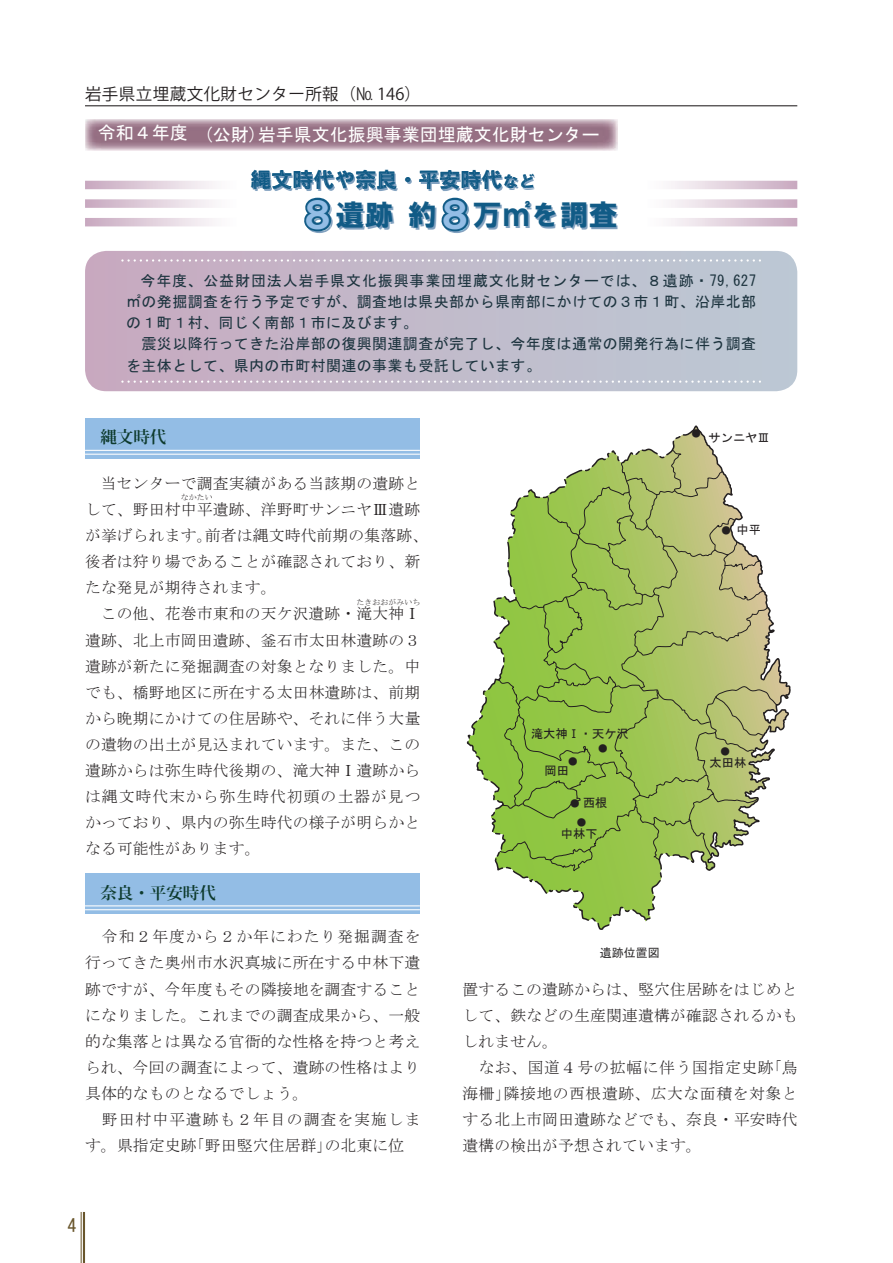
<style>
.page{position:relative;width:893px;height:1263px;background:#fff}
.page>*{position:absolute;margin:0;border:0;box-sizing:border-box;transform-origin:0 0}
.t1{font:28.95px "HG Soei Kakugothic UB";color:#115b86}
.t2{font:21px "HG Soei Kakugothic UB";color:#115b86}
.t3{font:18px "MS Gothic";color:#fff}
.t4{font:18px "MS Gothic";color:#69562c}
.t5{font:16.5px "Koz Go Pro";letter-spacing:.025em;color:#231f20}
.t6{font:700 16.5px "Koz Min Pro";color:#0e3b2e}
.t7{font:15.75px/26.1px "MS Mincho";letter-spacing:.015em;color:#231f20}
.t8{font:15px/21.3px "MS Gothic";letter-spacing:.025em;color:#1d343f}
.t9{font:12.15px "MS Gothic";color:#231f20}
.t10{font:12px "MS Gothic";color:#312f30}
.t11{font:10.2px/19px "MS Gothic";color:#231f20}
.t12{font:7.8px "MS Mincho";color:#231f20}
.s1{font-size:16.5px}
.s2{font-size:36px;color:#93bde5}
</style>
<div class="page">
<svg style="left:466px;top:684px;width:190px;height:246px"></svg>
<svg style="left:492px;top:425px;width:299px;height:464px"></svg>
<hr style="left:83px;top:1212px;width:2px;height:51px;background:#69562c">
<hr style="left:81px;top:1212px;width:1px;height:51px;background:#69562c">
<hr style="left:85px;top:105px;width:712px;height:1px;background:#231f20">
<svg style="left:85px;top:251px;width:712px;height:140px;background:#c1baca"></svg>
<svg style="left:122px;top:259px;width:638px;height:3px;background:#cec8d5"></svg>
<svg style="left:122px;top:380px;width:638px;height:3px;background:#cec8d5"></svg>
<div style="left:85px;top:418px;width:335px;height:40px;background:#93bde5"></div>
<hr style="left:85px;top:454px;width:335px;height:1px;background:#fff">
<hr style="left:85px;top:450px;width:335px;height:1px;background:#fff">
<div style="left:85px;top:874px;width:335px;height:40px;background:#93bde5"></div>
<hr style="left:85px;top:909px;width:335px;height:1px;background:#fff">
<hr style="left:85px;top:905px;width:335px;height:1px;background:#fff">
<svg style="left:252px;top:172px;width:250px;height:18px"></svg>
<svg style="left:505px;top:176px;width:29px;height:12px"></svg>
<svg style="left:304px;top:197px;width:29px;height:36px"></svg>
<svg style="left:441px;top:197px;width:29px;height:36px"></svg>
<img style="left:85px;top:119px;width:533px;height:31px">
<svg style="left:85px;top:181px;width:128px;height:8px"></svg>
<svg style="left:671px;top:218px;width:126px;height:8px"></svg>
<svg style="left:85px;top:199px;width:128px;height:9px"></svg>
<svg style="left:671px;top:199px;width:126px;height:9px"></svg>
<svg style="left:85px;top:218px;width:128px;height:8px"></svg>
<svg style="left:671px;top:181px;width:126px;height:8px"></svg>
<p class="t5" style="left:85px;top:83px;width:337px">岩手県立埋蔵文化財センター所報（№ 146）</p>
<p class="t3" style="left:98px;top:125px;width:504px">令和４年度 (公財)岩手県文化振興事業団埋蔵文化財センター</p>
<h2 class="t2" style="left:251px;top:169px;width:287px">縄文時代や奈良・平安時代<span class="s1">など</span></h2>
<h1 class="t1" style="left:300px;top:200px;width:320px"><span class="s2">８</span>遺跡 約<span class="s2">８</span>万㎡を調査</h1>
<p class="t8" style="left:126px;top:270px;width:632px;text-indent:14px">今年度、公益財団法人岩手県文化振興事業団埋蔵文化財センターでは、８遺跡・79,627㎡の発掘調査を行う予定ですが、調査地は県央部から県南部にかけての３市１町、沿岸北部の１町１村、同じく南部１市に及びます。<br>　震災以降行ってきた沿岸部の復興関連調査が完了し、今年度は通常の開発行為に伴う調査を主体として、県内の市町村関連の事業も受託しています。</p>
<p class="t6" style="left:100px;top:425px;width:67px">縄文時代</p>
<p class="t7" style="left:85px;top:470px;width:337px;text-align:right">当センターで調査実績がある当該期の遺跡として、野田村中平遺跡、洋野町サンニヤⅢ遺跡</p>
<p class="t12" style="left:181px;top:494px;width:33px">なかたい</p>
<p class="t7" style="left:85px;top:522px;width:345px">が挙げられます。前者は縄文時代前期の集落跡、後者は狩り場であることが確認されており、新たな発見が期待されます。</p>
<p class="t7" style="left:101px;top:601px;width:321px">この他、花巻市東和の天ケ沢遺跡・滝大神Ⅰ</p>
<p class="t12" style="left:357px;top:598px;width:65px">たきおおがみいち</p>
<p class="t7" style="left:85px;top:627px;width:337px;text-align:justify">遺跡、北上市岡田遺跡、釜石市太田林遺跡の３遺跡が新たに発掘調査の対象となりました。中でも、橋野地区に所在する太田林遺跡は、前期から晩期にかけての住居跡や、それに伴う大量の遺物の出土が見込まれています。また、この遺跡からは弥生時代後期の、滝大神Ⅰ遺跡からは縄文時代末から弥生時代初頭の土器が見つかっており、県内の弥生時代の様子が明らかとなる可能性があります。</p>
<p class="t6" style="left:100px;top:881px;width:117px">奈良・平安時代</p>
<p class="t7" style="left:85px;top:923px;width:337px">　令和２年度から２か年にわたり発掘調査を行ってきた奥州市水沢真城に所在する中林下遺跡ですが、今年度もその隣接地を調査することになりました。これまでの調査成果から、一般的な集落とは異なる官衙的な性格を持つと考えられ、今回の調査によって、遺跡の性格はより具体的なものとなるでしょう。<br>　野田村中平遺跡も２年目の調査を実施します。県指定史跡「野田竪穴住居群」の北東に位</p>
<p class="t11" style="left:691px;top:423px;width:12px">●</p>
<p class="t9" style="left:709px;top:431px;width:63px">サンニヤⅢ</p>
<p class="t9" style="left:736px;top:524px;width:26px">中平</p>
<p class="t11" style="left:721px;top:520px;width:12px">●</p>
<p class="t9" style="left:531px;top:727px;width:99px">滝大神Ⅰ・天ケ沢</p>
<p class="t9" style="left:544px;top:764px;width:26px">岡田</p>
<p class="t9" style="left:583px;top:797px;width:26px">西根</p>
<p class="t11" style="left:598px;top:738px;width:12px">●</p>
<p class="t11" style="left:568px;top:752px;width:12px">●</p>
<p class="t11" style="left:576px;top:793px;width:12px;text-indent:-7px">● ●</p>
<p class="t9" style="left:561px;top:828px;width:38px">中林下</p>
<p class="t10" style="left:600px;top:946px;width:61px">遺跡位置図</p>
<p class="t11" style="left:720px;top:742px;width:12px">●</p>
<p class="t9" style="left:710px;top:756px;width:38px">太田林</p>
<p class="t7" style="left:462px;top:976px;width:337px">置するこの遺跡からは、竪穴住居跡をはじめとして、鉄などの生産関連遺構が確認されるかもしれません。<br>　なお、国道４号の拡幅に伴う国指定史跡「鳥海柵」隣接地の西根遺跡、広大な面積を対象とする北上市岡田遺跡などでも、奈良・平安時代遺構の検出が予想されています。</p>
<p class="t4" style="left:67px;top:1216px;width:10px">4</p>
</div>
